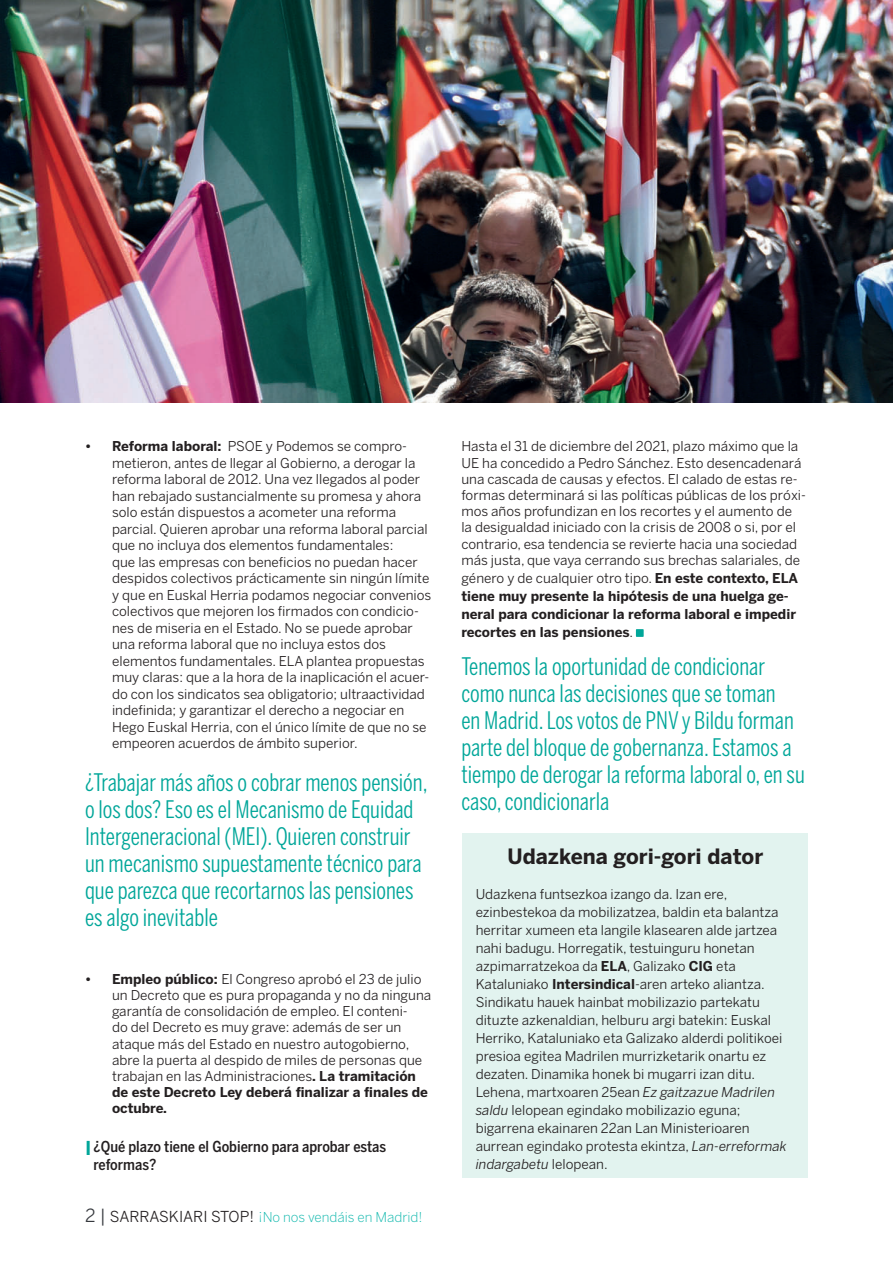
<style>
.page{position:relative;width:893px;height:1263px;background:#fff}
.page>*{position:absolute;margin:0;border:0;box-sizing:border-box;transform-origin:0 0}
.t1{font:24px/27px "Benton Sans Comp";color:#00a699}
.t2{font:700 21px "Benton Sans";color:#231f20}
.t3{font:500 15px/18px "Benton Sans Cond";color:#231f20}
.t4{font:13.5px/16.5px "Benton Sans";color:#231f20}
.t5{font:700 13.5px/18px "Benton Sans";color:#231f20}
.t6{font:300 13.5px "Benton Sans";color:#0cb7ac}
.s1{font-weight:700}
.s2{font-family:"Benton Sans";font-weight:900;color:#00a699}
.s3{font-weight:400;font-size:18px;color:#35383d}
.s4{font-weight:400;font-size:15px;color:#231f20}
.s5{font-weight:400}
.s6{font-style:italic}
</style>
<div class="page">
<img style="left:0;top:0;width:893px;height:403px">
<div style="left:85px;top:443px;width:7px;height:7px;border:3px solid #fff;border-radius:50%"></div>
<div style="left:636px;top:629px;width:8px;height:8px;background:#00a699"></div>
<div style="left:462px;top:833px;width:346px;height:345px;background:#e2f3ef"></div>
<p class="t4" style="left:112px;top:438px;width:321px;text-indent:-27px"><span class="s1">• Reforma laboral:</span> PSOE y Podemos se compro&shy;metieron, antes de llegar al Gobierno, a derogar la reforma laboral de 2012. Una vez llegados al poder han rebajado sustancialmente su promesa y ahora solo están dispuestos a acometer una reforma parcial. Quieren aprobar una reforma laboral parcial que no incluya dos elementos fundamentales:<br>que las empresas con beneficios no puedan hacer despidos colectivos prácticamente sin ningún límite y que en Euskal Herria podamos negociar convenios colectivos que mejoren los firmados con condicio&shy;nes de miseria en el Estado. No se puede aprobar una reforma laboral que no incluya estos dos elementos fundamentales. ELA plantea propuestas muy claras: que a la hora de la inaplicación el acuer&shy;do con los sindicatos sea obligatorio; ultraactividad indefinida; y garantizar el derecho a negociar en Hego Euskal Herria, con el único límite de que no se empeoren acuerdos de ámbito superior.</p>
<h1 class="t1" style="left:85px;top:769px;width:344px">¿Trabajar más años o cobrar menos pensión, o los dos? Eso es el Mecanismo de Equidad Intergeneracional (MEI). Quieren construir un mecanismo supuestamente técnico para que parezca que recortarnos las pensiones es algo inevitable</h1>
<p class="t4" style="left:112px;top:971px;width:321px;text-indent:-27px"><span class="s1">• Empleo público:</span> El Congreso aprobó el 23 de julio un Decreto que es pura propaganda y no da ninguna garantía de consolidación de empleo. El conteni-<br>do del Decreto es muy grave: además de ser un ataque más del Estado en nuestro autogobierno, abre la puerta al despido de miles de personas que trabajan en las Administraciones<span class="s1">. La tramitación de este Decreto Ley deberá finalizar a finales de octubre.</span></p>
<p class="t3" style="left:94px;top:1137px;width:294px;text-indent:-9px"><span class="s2">|</span> ¿Qué plazo tiene el Gobierno para aprobar estas reformas?</p>
<p class="t6" style="left:85px;top:1209px;width:339px"><span class="s3">2 |</span> <span class="s4">SARRASKIARI STOP!</span> ¡No nos vendáis en Madrid!</p>
<p class="t4" style="left:461px;top:438px;width:346px">Hasta el 31 de diciembre del 2021, plazo máximo que la UE ha concedido a Pedro Sánchez. Esto desencadenará una cascada de causas y efectos. El calado de estas re&shy;formas determinará si las políticas públicas de los próxi&shy;mos años profundizan en los recortes y el aumento de la desigualdad iniciado con la crisis de 2008 o si, por el contrario, esa tendencia se revierte hacia una sociedad más justa, que vaya cerrando sus brechas salariales, de</p>
<p class="t5" style="left:461px;top:569px;width:338px"><span class="s5">género y de cualquier otro tipo.</span> En este contexto, ELA tiene muy presente la hipótesis de una huelga ge&shy;neral para condicionar la reforma laboral e impedir recortes en las pensiones<span class="s5">.</span></p>
<h1 class="t1" style="left:461px;top:653px;width:345px">Tenemos la oportunidad de condicionar como nunca las decisiones que se toman<br>en Madrid. Los votos de PNV y Bildu forman parte del bloque de gobernanza. Estamos a tiempo de derogar la reforma laboral o, en su caso, condicionarla</h1>
<h2 class="t2" style="left:508px;top:844px;width:257px">Udazkena gori-gori dator</h2>
<p class="t4" style="left:476px;top:884px;width:313px;line-height:18px">Udazkena funtsezkoa izango da. Izan ere, ezinbestekoa da mobilizatzea, baldin eta balantza herritar xumeen eta langile klasearen alde jartzea nahi badugu. Horregatik, testuinguru honetan azpimarratzekoa da <span class="s1">ELA</span>, Galizako <span class="s1">CIG</span> eta Kataluniako <span class="s1">Intersindical</span>-aren arteko aliantza.<br>Sindikatu hauek hainbat mobilizazio partekatu dituzte azkenaldian, helburu argi batekin: Euskal Herriko, Kataluniako eta Galizako alderdi politikoei presioa egitea Madrilen murrizketarik onartu ez dezaten. Dinamika honek bi mugarri izan ditu.<br>Lehena, martxoaren 25ean <span class="s6">Ez gaitzazue Madrilen saldu</span> lelopean egindako mobilizazio eguna; bigarrena ekainaren 22an Lan Ministerioaren aurrean egindako protesta ekintza, <span class="s6">Lan-erreformak indargabetu</span> lelopean.</p>
</div>
